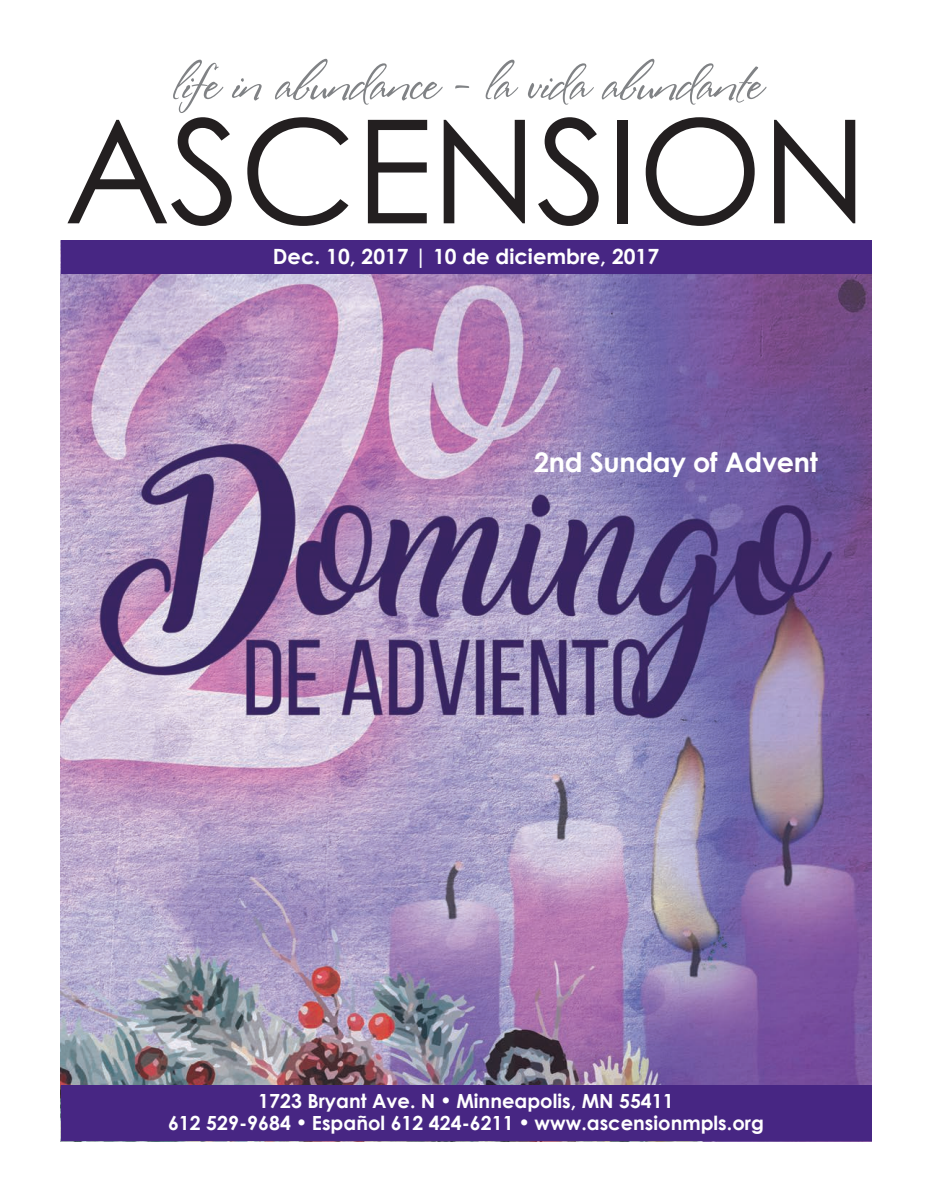
<style>
.page{position:relative;width:932px;height:1202px;background:#fff}
.page>*{position:absolute;margin:0;border:0;box-sizing:border-box;transform-origin:0 0}
.t1{font:144px "Century Gothic";letter-spacing:-.01em;color:#231f20}
.t2{font:51px "Stephanie Marie JF";color:#808285}
.t3{font:700 27px "Century Gothic";letter-spacing:-.01em;color:#fff}
.t4{font:700 21px "Century Gothic";color:#fff}
.t5{font:700 19.5px/22.5px "Century Gothic";color:#fff;text-align:center}
.s1{font-family:"Stephanie Marie JF";font-weight:400}
</style>
<div class="page">
<img style="left:61px;top:274px;width:810px;height:811px">
<div style="left:61px;top:240px;width:810px;height:34px;background:#472683"></div>
<div style="left:61px;top:1085px;width:810px;height:56px;background:#472683"></div>
<h2 class="t2" style="left:171px;top:52px;width:590px">life in abundance - la vida abundante</h2>
<h1 class="t1" style="left:64px;top:71px;width:805px">ASCENSION</h1>
<p class="t4" style="left:273px;top:240px;width:387px">Dec. 10, 2017 | 10 de diciembre, 2017</p>
<h3 class="t3" style="left:534px;top:442px;width:285px">2nd Sunday of Advent</h3>
<p class="t5" style="left:168px;top:1088px;width:597px">1723 Bryant Ave. N <span class="s1">•</span> Minneapolis, MN 55411<br>612 529-9684 <span class="s1">•</span> Español 612 424-6211 <span class="s1">•</span> www.ascensionmpls.org</p>
</div>
